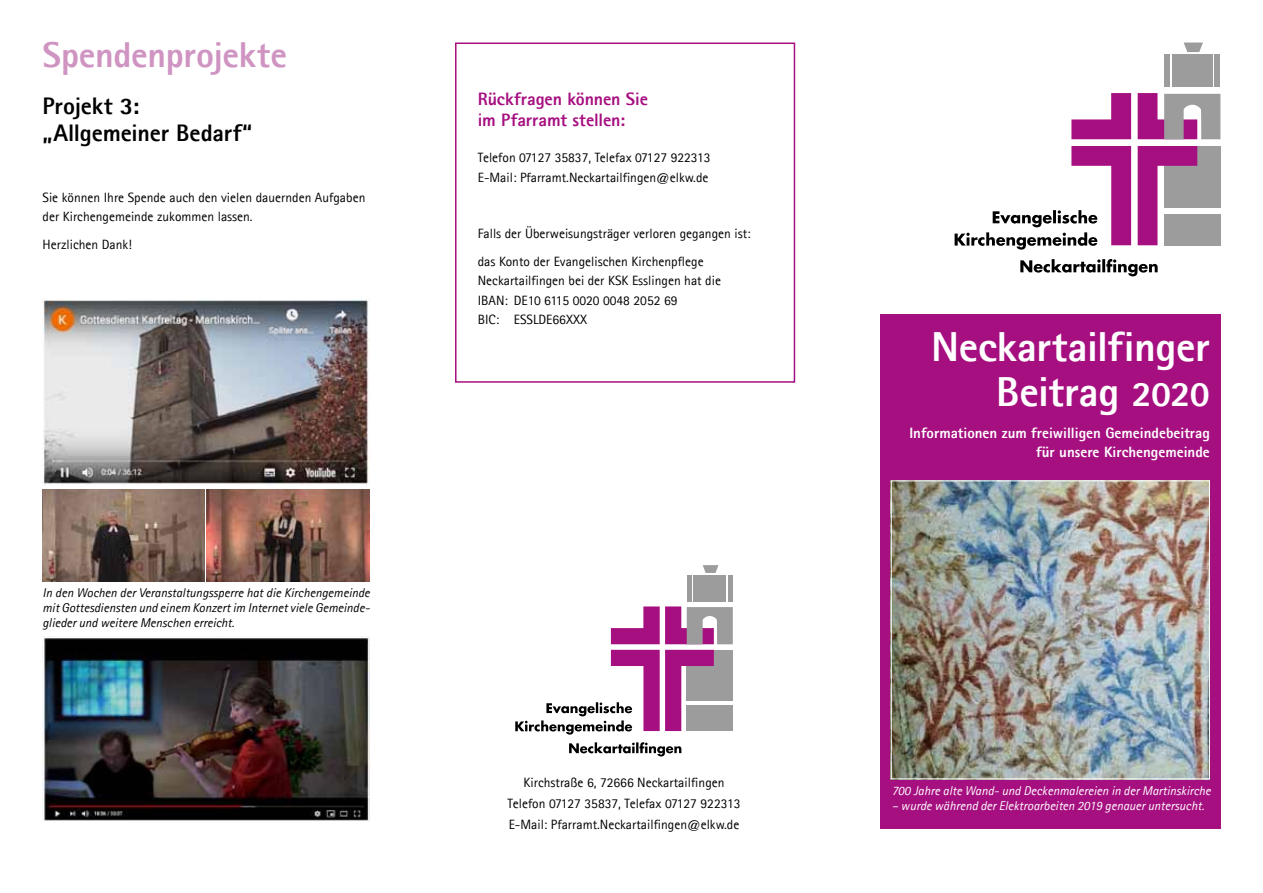
<style>
.page{position:relative;width:1263px;height:893px;background:#fff}
.page>*{position:absolute;margin:0;border:0;box-sizing:border-box;transform-origin:0 0}
.t1{font:800 42px/45px "Agfa Rotis Sans Serif";letter-spacing:-.01em;color:#fff;text-align:right}
.t2{font:800 36px "Agfa Rotis Sans Serif";letter-spacing:-.005em;color:#cf94c2}
.t3{font:800 24px/27px "Agfa Rotis Sans Serif";letter-spacing:-.01em;color:#000}
.t4{font:800 18px/21px "Agfa Rotis Sans Serif";letter-spacing:-.005em;color:#a60f80}
.t5{font:800 15px/19.5px "Agfa Rotis Sans Serif";color:#fff;text-align:right}
.t6{font:13.5px/19.5px "Agfa Rotis Sans Serif";color:#000}
.t7{font:italic 12.75px/15px "Agfa Rotis Sans Serif";color:#000;text-align:justify}
.t8{font:italic 12.75px "Agfa Rotis Sans Serif";color:#fff}
.s1{font-size:36px}
</style>
<div class="page">
<div style="left:455px;top:43px;width:340px;height:340px;border:2px solid #a60f80"></div>
<div style="left:687px;top:575px;width:5px;height:27px;background:#9c9c9d"></div>
<div style="left:693px;top:575px;width:33px;height:27px;background:#9c9c9d"></div>
<div style="left:728px;top:575px;width:5px;height:27px;background:#9c9c9d"></div>
<svg style="left:703px;top:565px;width:15px;height:8px"></svg>
<div style="left:687px;top:650px;width:46px;height:50px;background:#9c9c9d"></div>
<div style="left:687px;top:705px;width:46px;height:26px;background:#9c9c9d"></div>
<svg style="left:611px;top:606px;width:122px;height:38px"></svg>
<svg style="left:569px;top:742px;width:112px;height:14px"></svg>
<svg style="left:515px;top:650px;width:199px;height:85px"></svg>
<div style="left:880px;top:315px;width:340px;height:514px;background:#a60f80"></div>
<img style="left:893px;top:482px;width:315px;height:295px">
<div style="left:891px;top:480px;width:319px;height:299px;border:1px solid #fff"></div>
<div style="left:1164px;top:54px;width:6px;height:33px;background:#9c9c9d"></div>
<div style="left:1172px;top:54px;width:40px;height:33px;background:#9c9c9d"></div>
<div style="left:1214px;top:54px;width:6px;height:33px;background:#9c9c9d"></div>
<svg style="left:1184px;top:43px;width:19px;height:9px"></svg>
<svg style="left:1138px;top:93px;width:82px;height:46px;background:#ad79a0"></svg>
<div style="left:1164px;top:146px;width:56px;height:62px;background:#9c9c9d"></div>
<div style="left:1164px;top:214px;width:56px;height:31px;background:#9c9c9d"></div>
<svg style="left:1138px;top:146px;width:59px;height:99px"></svg>
<svg style="left:1071px;top:93px;width:60px;height:46px"></svg>
<svg style="left:1020px;top:259px;width:137px;height:17px"></svg>
<svg style="left:954px;top:146px;width:177px;height:104px"></svg>
<img style="left:43px;top:299px;width:327px;height:187px">
<img style="left:43px;top:636px;width:327px;height:186px">
<img style="left:43px;top:489px;width:161px;height:93px">
<img style="left:206px;top:489px;width:164px;height:93px">
<h2 class="t2" style="left:43px;top:32px;width:246px">Spendenprojekte</h2>
<h3 class="t3" style="left:43px;top:92px;width:211px">Projekt 3: „Allgemeiner Bedarf“</h3>
<p class="t6" style="left:43px;top:187px;width:324px">Sie können Ihre Spende auch den vielen dauernden Aufgaben der Kirchengemeinde zukommen lassen.</p>
<p class="t6" style="left:43px;top:235px;width:91px">Herzlichen Dank!</p>
<p class="t7" style="left:43px;top:586px;width:329px">In den Wochen der Veranstaltungssperre hat die Kirchengemeinde mit Gottesdiensten und einem Konzert im Internet viele Gemeinde&shy;glieder und weitere Menschen erreicht.</p>
<h3 class="t4" style="left:478px;top:88px;width:172px">Rückfragen können Sie im Pfarramt stellen:</h3>
<p class="t6" style="left:478px;top:148px;width:234px">Telefon 07127 35837, Telefax 07127 922313<br>E-Mail: Pfarramt.Neckartailfingen@elkw.de</p>
<p class="t6" style="left:478px;top:219px;width:274px;line-height:28px">Falls der Überweisungsträger verloren gegangen ist: das Konto der Evangelischen Kirchenpflege</p>
<p class="t6" style="left:478px;top:271px;width:245px">Neckartailfingen bei der KSK Esslingen hat die<br>IBAN: DE10 6115 0020 0048 2052 69<br>BIC: ESSLDE66XXX</p>
<p class="t6" style="left:508px;top:772px;width:234px;line-height:21px;text-align:center">Kirchstraße 6, 72666 Neckartailfingen<br>Telefon 07127 35837, Telefax 07127 922313<br>E-Mail: Pfarramt.Neckartailfingen@elkw.de</p>
<h1 class="t1" style="left:931px;top:323px;width:280px">Neckartailfinger<br>Beitrag <span class="s1">2020</span></h1>
<p class="t5" style="left:909px;top:423px;width:302px">Informationen zum freiwilligen Gemeindebeitrag für unsere Kirchengemeinde</p>
<p class="t8" style="left:892px;top:783px;width:320px">700 Jahre alte Wand- und Deckenmalereien in der Martinskirche</p>
<p class="t8" style="left:892px;top:798px;width:314px">– wurde während der Elektroarbeiten 2019 genauer untersucht.</p>
</div>
